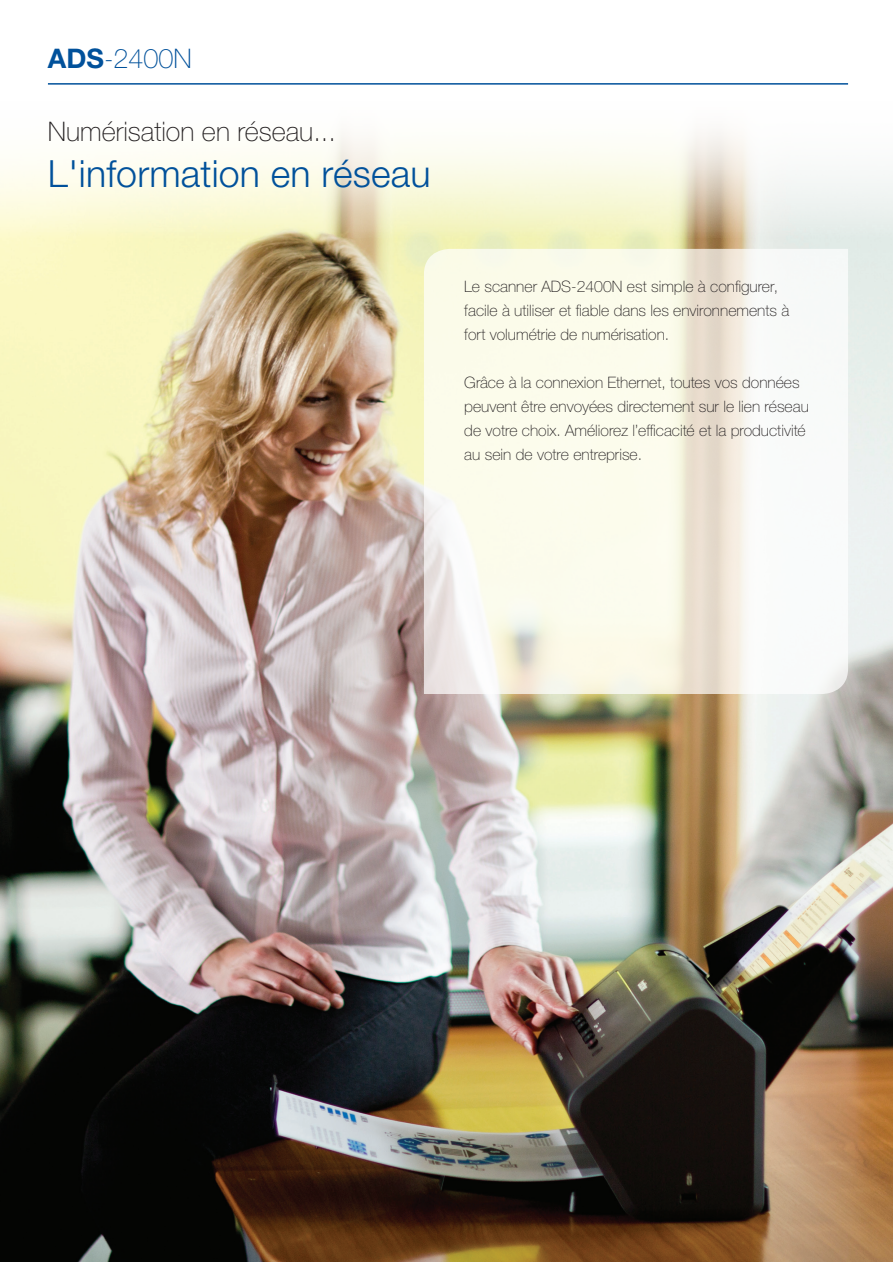
<style>
.page{position:relative;width:894px;height:1262px;background:#fff}
.page>*{position:absolute;margin:0;border:0;box-sizing:border-box;transform-origin:0 0}
.t1{font:300 37.5px "Helvetica Neue LTW1 G";letter-spacing:.005em;color:#01519b}
.t2{font:100 27px "Helvetica Neue LTW1 G";color:#231f20}
.t3{font:100 27px "Helvetica Neue LTW1 G";color:#01519b}
.t4{font:100 15.75px/24px "Helvetica Neue LTW1 G";color:#231f20}
.s1{font-weight:700}
</style>
<div class="page">
<img style="left:0;top:238px;width:892px;height:1024px">
<svg style="left:0;top:83px;width:892px;height:155px"></svg>
<svg style="left:424px;top:249px;width:423px;height:445px;fill:#fbfbec"></svg>
<hr style="left:48px;top:83px;width:799px;height:2px;background:#01519b">
<h2 class="t3" style="left:48px;top:42px;width:145px"><span class="s1">ADS</span>-2400N</h2>
<h2 class="t2" style="left:48px;top:115px;width:289px">Numérisation en réseau...</h2>
<h1 class="t1" style="left:48px;top:151px;width:384px">L'information en réseau</h1>
<p class="t4" style="left:464px;top:275px;width:326px">Le scanner ADS-2400N est simple à configurer, facile à utiliser et fiable dans les environnements à fort volumétrie de numérisation.</p>
<p class="t4" style="left:464px;top:371px;width:346px">Grâce à la connexion Ethernet, toutes vos données peuvent être envoyées directement sur le lien réseau de votre choix. Améliorez l’efficacité et la productivité au sein de votre entreprise.</p>
</div>
